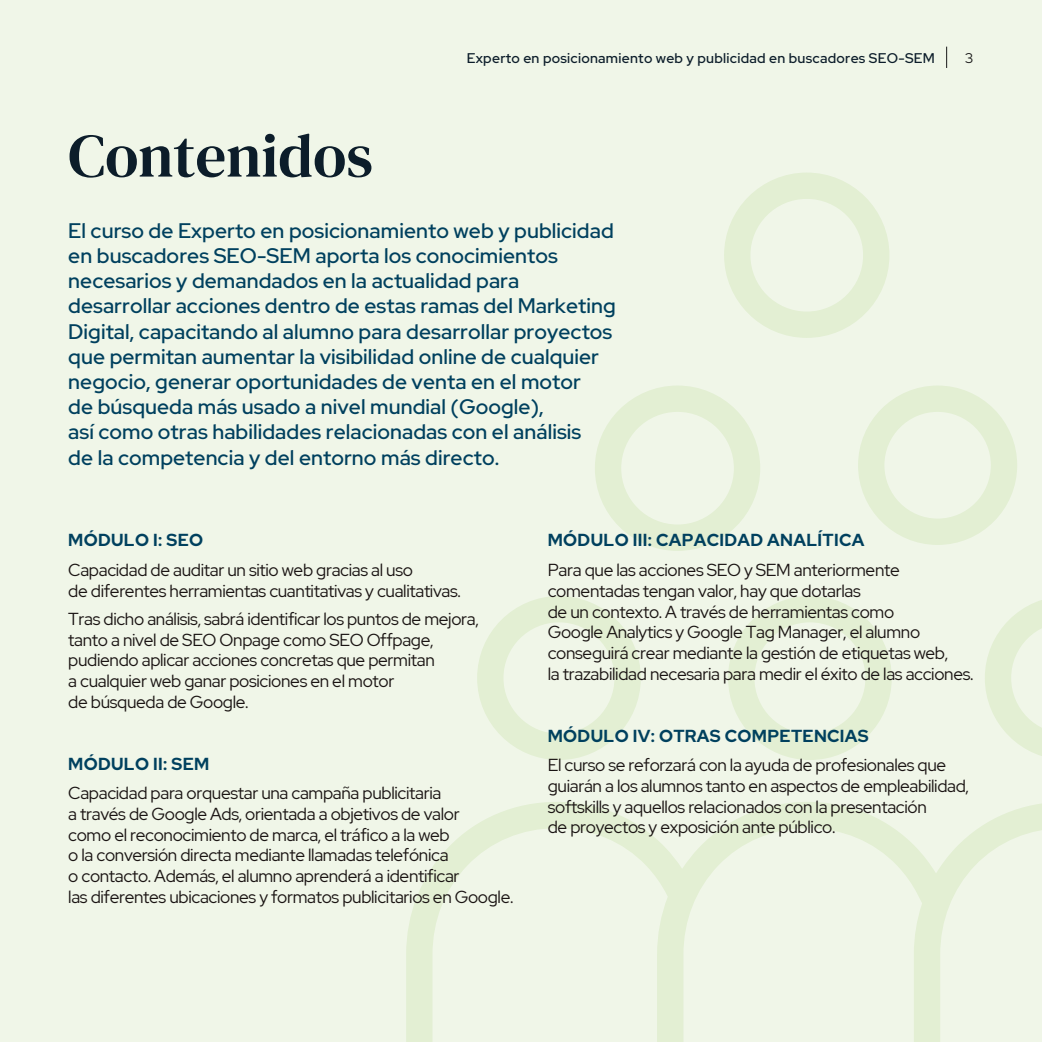
<style>
.page{position:relative;width:1042px;height:1042px;background:#f0f6e8}
.page>*{position:absolute;margin:0;border:0;box-sizing:border-box;transform-origin:0 0}
.t1{font:61.25px "DM Serif Text";color:#0c1d2a}
.t2{font:500 21px/25.2px "Red Hat Display";letter-spacing:.005em;color:#00405e}
.t3{font:17.32px/20.7px "Red Hat Display";letter-spacing:-.02em;color:#1a1413}
.t4{font:700 17.32px "Red Hat Display";letter-spacing:.02em;color:#00405e}
.t5{font:500 14px "Red Hat Display";letter-spacing:.02em;color:#0c1d2a}
.t6{font:14px "Red Hat Display";color:#191919}
</style>
<div class="page">
<svg style="left:406px;top:386px;width:636px;height:656px"></svg>
<svg style="left:724px;top:173px;width:165px;height:165px"></svg>
<svg style="left:595px;top:386px;width:165px;height:165px"></svg>
<svg style="left:946px;top:47px;width:1px;height:21px"></svg>
<h1 class="t1" style="left:68px;top:120px;width:306px">Contenidos</h1>
<p class="t5" style="left:467px;top:49px;width:470px">Experto en posicionamiento web y publicidad en buscadores SEO-SEM</p>
<p class="t6" style="left:965px;top:49px;width:10px">3</p>
<p class="t2" style="left:68px;top:217px;width:549px">El curso de Experto en posicionamiento web y publicidad en buscadores SEO-SEM aporta los conocimientos necesarios y demandados en la actualidad para desarrollar acciones dentro de estas ramas del Marketing Digital, capacitando al alumno para desarrollar proyectos que permitan aumentar la visibilidad online de cualquier negocio, generar oportunidades de venta en el motor<br>de búsqueda más usado a nivel mundial (Google),<br>así como otras habilidades relacionadas con el análisis<br>de la competencia y del entorno más directo.</p>
<p class="t4" style="left:68px;top:529px;width:136px">MÓDULO I: SEO</p>
<p class="t3" style="left:68px;top:559px;width:394px">Capacidad de auditar un sitio web gracias al uso<br>de diferentes herramientas cuantitativas y cualitativas.</p>
<p class="t3" style="left:68px;top:608px;width:412px">Tras dicho análisis, sabrá identificar los puntos de mejora, tanto a nivel de SEO Onpage como SEO Offpage, pudiendo aplicar acciones concretas que permitan<br>a cualquier web ganar posiciones en el motor<br>de búsqueda de Google.</p>
<p class="t4" style="left:68px;top:752px;width:143px">MÓDULO II: SEM</p>
<p class="t3" style="left:68px;top:782px;width:447px">Capacidad para orquestar una campaña publicitaria<br>a través de Google Ads, orientada a objetivos de valor<br>como el reconocimiento de marca, el tráfico a la web<br>o la conversión directa mediante llamadas telefónica<br>o contacto. Además, el alumno aprenderá a identificar<br>las diferentes ubicaciones y formatos publicitarios en Google.</p>
<p class="t4" style="left:548px;top:529px;width:318px">MÓDULO III: CAPACIDAD ANALÍTICA</p>
<p class="t3" style="left:548px;top:559px;width:427px">Para que las acciones SEO y SEM anteriormente comentadas tengan valor, hay que dotarlas<br>de un contexto. A través de herramientas como<br>Google Analytics y Google Tag Manager, el alumno conseguirá crear mediante la gestión de etiquetas web,<br>la trazabilidad necesaria para medir el éxito de las acciones.</p>
<p class="t4" style="left:548px;top:724px;width:322px">MÓDULO IV: OTRAS COMPETENCIAS</p>
<p class="t3" style="left:548px;top:754px;width:423px">El curso se reforzará con la ayuda de profesionales que guiarán a los alumnos tanto en aspectos de empleabilidad, softskills y aquellos relacionados con la presentación<br>de proyectos y exposición ante público.</p>
</div>
